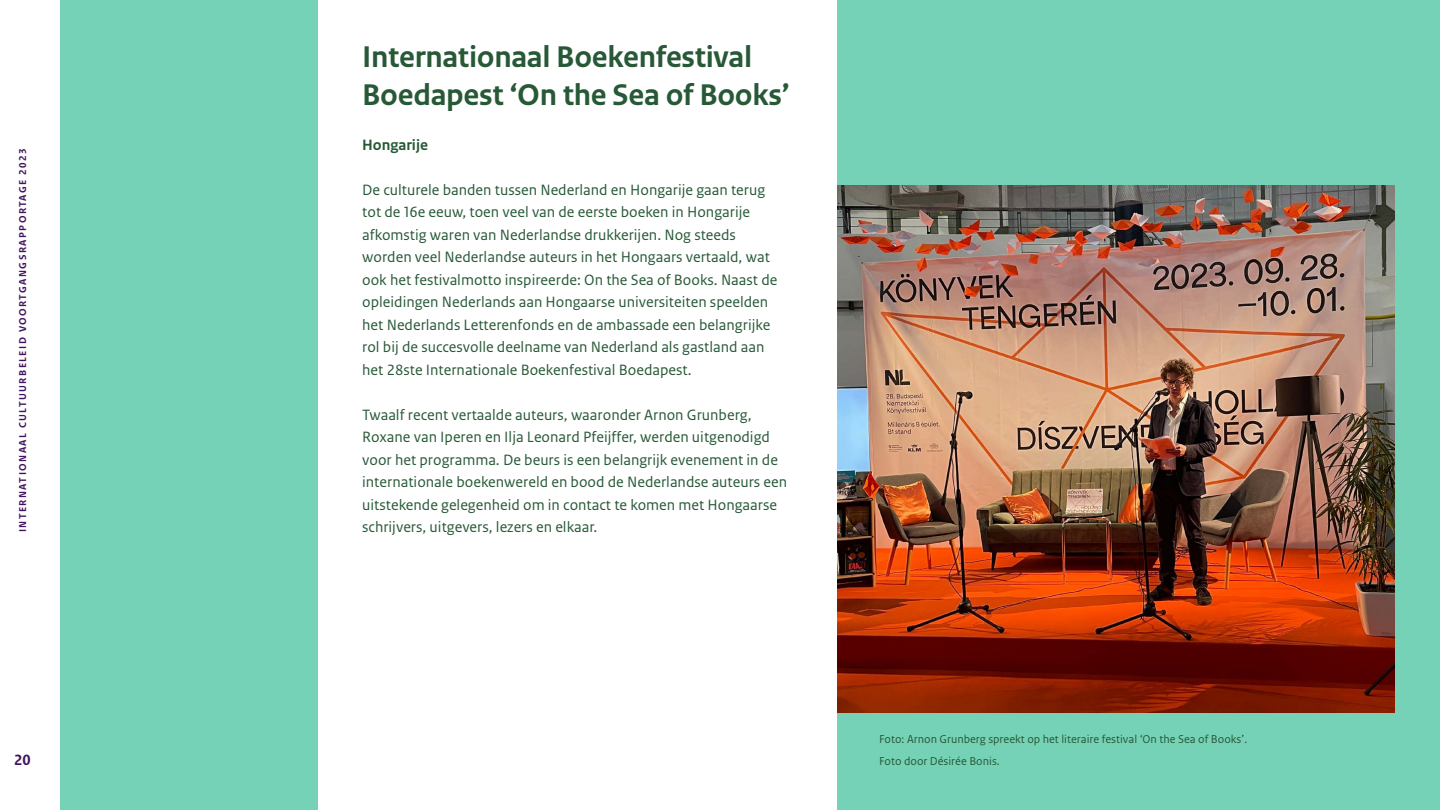
<style>
.page{position:relative;width:1440px;height:810px;background:#76d2b6}
.page>*{position:absolute;margin:0;border:0;box-sizing:border-box;transform-origin:0 0}
.Titel_H1{font:700 31.5px/37.8px "Rijksoverheid Sans Text";letter-spacing:-.01em;color:#275937}
.Broodtekst_Auto{font:15.75px/22.5px "Rijksoverheid Sans Text";color:#275937}
.Kop_H2{font:700 15.75px "Rijksoverheid Sans Text";color:#275937}
.t1{font:700 15.75px "Rijksoverheid Sans Text";color:#42145f}
.t2{font:12px "Rijksoverheid Sans Text";color:#275937}
.t3{font:700 10.5px "Rijksoverheid Sans Text";letter-spacing:.14em;color:#42145f}
</style>
<div class="page">
<div style="left:318px;top:0;width:519px;height:810px;background:#fff"></div>
<img style="left:837px;top:186px;width:558px;height:526px">
<div style="left:0;top:0;width:60px;height:810px;background:#fff"></div>
<p class="t3" style="left:17px;top:532px;width:386px;rotate:-90deg">INTERNATIONAAL CULTUURBELEID VOORTGANGSRAPPORTAGE 2023</p>
<h1 class="Titel_H1" style="left:362px;top:38px;width:429px">Internationaal Boekenfestival<br>Boedapest ‘On the Sea of Books’</h1>
<h2 class="Kop_H2" style="left:362px;top:135px;width:67px">Hongarije</h2>
<p class="Broodtekst_Auto" style="left:362px;top:178px;width:417px">De culturele banden tussen Nederland en Hongarije gaan terug tot de 16e eeuw, toen veel van de eerste boeken in Hongarije afkomstig waren van Nederlandse drukkerijen. Nog steeds worden veel Nederlandse auteurs in het Hongaars vertaald, wat ook het festivalmotto inspireerde: On the Sea of Books. Naast de opleidingen Nederlands aan Hongaarse universiteiten speelden het Nederlands Letterenfonds en de ambassade een belangrijke rol bij de succesvolle deelname van Nederland als gastland aan het 28ste Internationale Boekenfestival Boedapest.</p>
<p class="Broodtekst_Auto" style="left:362px;top:403px;width:426px">Twaalf recent vertaalde auteurs, waaronder Arnon Grunberg, Roxane van Iperen en Ilja Leonard Pfeijffer, werden uitgenodigd voor het programma. De beurs is een belangrijk evenement in de internationale boekenwereld en bood de Nederlandse auteurs een uitstekende gelegenheid om in contact te komen met Hongaarse schrijvers, uitgevers, lezers en elkaar.</p>
<p class="t2" style="left:879px;top:732px;width:370px">Foto: Arnon Grunberg spreekt op het literaire festival ‘On the Sea of Books’.</p>
<p class="t1" style="left:14px;top:751px;width:18px">20</p>
<p class="t2" style="left:879px;top:754px;width:122px">Foto door Désirée Bonis.</p>
</div>
